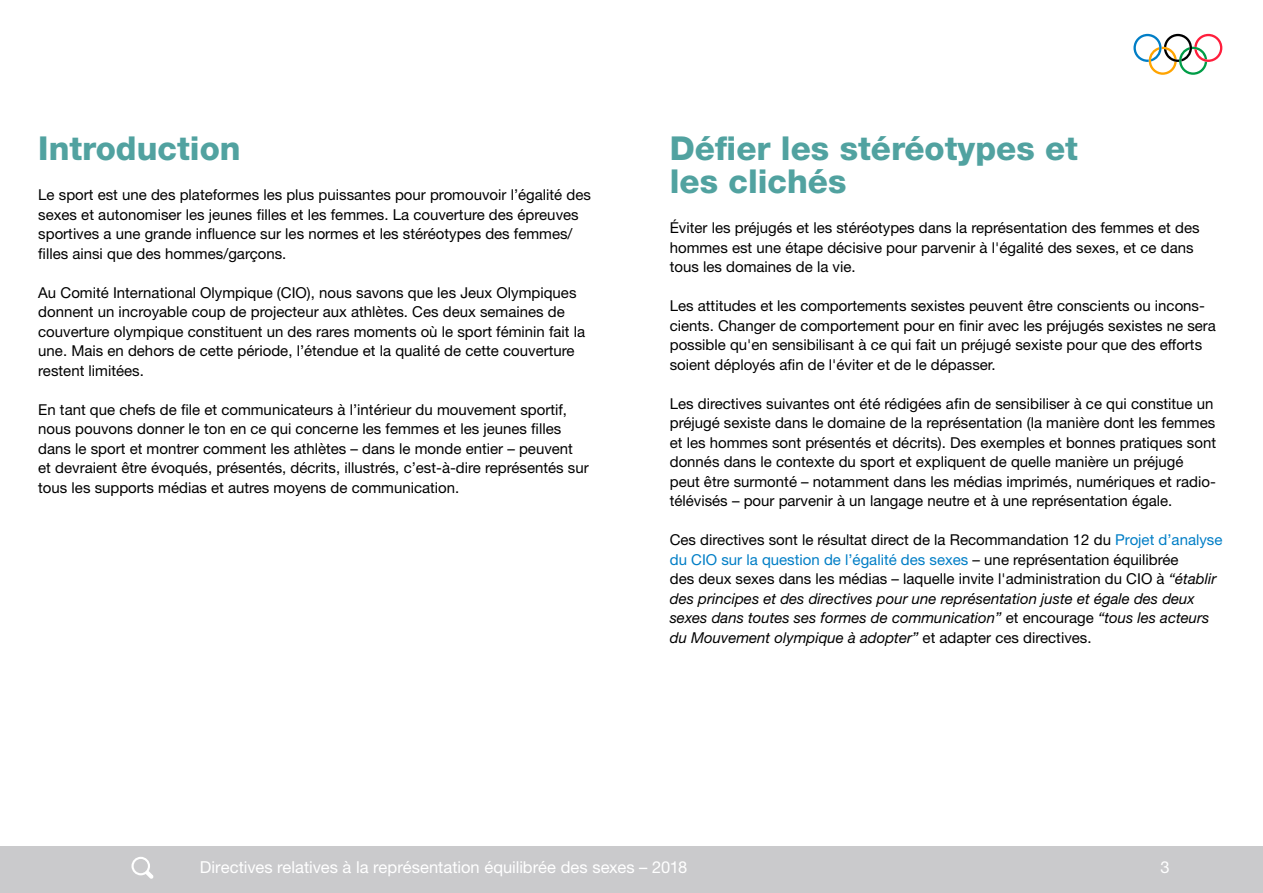
<style>
.page{position:relative;width:1263px;height:893px;background:#fff}
.page>*{position:absolute;margin:0;border:0;box-sizing:border-box;transform-origin:0 0}
.t1{font:800 33px/33px "Helvetica Neue LT Std";color:#51a2a0}
.t2{font:16.5px "Helvetica Neue LT Std";color:#fff}
.t3{font:15px/19.5px "Helvetica Neue LT Std";color:#000}
.s1{color:#007ec6}
.s2{font-style:italic}
</style>
<div class="page">
<div style="left:0;top:846px;width:1263px;height:47px;background:#cacacc"></div>
<svg style="left:1133px;top:34px;width:89px;height:41px"></svg>
<svg style="left:131px;top:857px;width:23px;height:22px"></svg>
<h1 class="t1" style="left:38px;top:131px;width:204px">Introduction</h1>
<p class="t3" style="left:38px;top:185px;width:554px">Le sport est une des plateformes les plus puissantes pour promouvoir l’égalité des sexes et autonomiser les jeunes filles et les femmes. La couverture des épreuves sportives a une grande influence sur les normes et les stéréotypes des femmes/ filles ainsi que des hommes/garçons.</p>
<p class="t3" style="left:38px;top:283px;width:548px">Au Comité International Olympique (CIO), nous savons que les Jeux Olympiques donnent un incroyable coup de projecteur aux athlètes. Ces deux semaines de couverture olympique constituent un des rares moments où le sport féminin fait la une. Mais en dehors de cette période, l’étendue et la qualité de cette couverture restent limitées.</p>
<p class="t3" style="left:38px;top:400px;width:552px">En tant que chefs de file et communicateurs à l’intérieur du mouvement sportif, nous pouvons donner le ton en ce qui concerne les femmes et les jeunes filles dans le sport et montrer comment les athlètes – dans le monde entier – peuvent et devraient être évoqués, présentés, décrits, illustrés, c’est-à-dire représentés sur tous les supports médias et autres moyens de communication.</p>
<h1 class="t1" style="left:670px;top:131px;width:410px">Défier les stéréotypes et les clichés</h1>
<p class="t3" style="left:670px;top:218px;width:531px">Éviter les préjugés et les stéréotypes dans la représentation des femmes et des hommes est une étape décisive pour parvenir à l'égalité des sexes, et ce dans tous les domaines de la vie.</p>
<p class="t3" style="left:670px;top:296px;width:548px">Les attitudes et les comportements sexistes peuvent être conscients ou incons&shy;cients. Changer de comportement pour en finir avec les préjugés sexistes ne sera possible qu'en sensibilisant à ce qui fait un préjugé sexiste pour que des efforts soient déployés afin de l'éviter et de le dépasser.</p>
<p class="t3" style="left:670px;top:394px;width:548px">Les directives suivantes ont été rédigées afin de sensibiliser à ce qui constitue un préjugé sexiste dans le domaine de la représentation (la manière dont les femmes et les hommes sont présentés et décrits). Des exemples et bonnes pratiques sont donnés dans le contexte du sport et expliquent de quelle manière un préjugé peut être surmonté – notamment dans les médias imprimés, numériques et radio&shy;télévisés – pour parvenir à un langage neutre et à une représentation égale.</p>
<p class="t3" style="left:670px;top:530px;width:554px">Ces directives sont le résultat direct de la Recommandation 12 du <span class="s1">Projet d’analyse du CIO sur la question de l’égalité des sexes</span> – une représentation équilibrée<br>des deux sexes dans les médias – laquelle invite l'administration du CIO à <span class="s2">“établir des principes et des directives pour une représentation juste et égale des deux sexes dans toutes ses formes de communication”</span> et encourage <span class="s2">“tous les acteurs du Mouvement olympique à adopter”</span> et adapter ces directives.</p>
<p class="t2" style="left:200px;top:858px;width:489px">Directives relatives à la représentation équilibrée des sexes – 2018</p>
<p class="t2" style="left:1160px;top:858px;width:11px">3</p>
</div>
